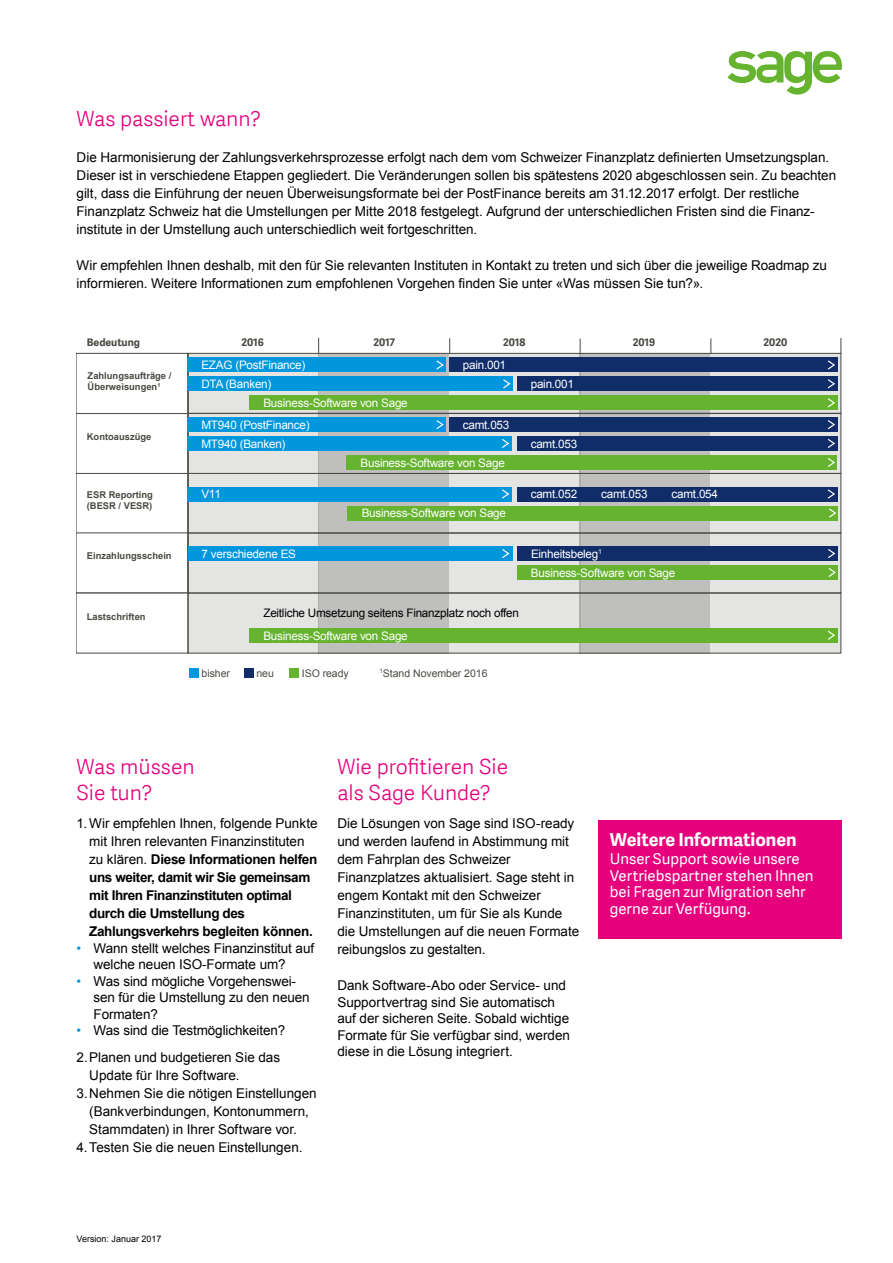
<style>
.page{position:relative;width:893px;height:1263px;background:#fff}
.page>*{position:absolute;margin:0;border:0;box-sizing:border-box;transform-origin:0 0}
.t1{font:21px/26.2px "Adelle Sans SAGE Lt";color:#e6007c}
.t2{font:700 18px "Adelle Sans SAGE";color:#fff}
.t3{font:15px/16.5px "Adelle Sans SAGE";letter-spacing:-.005em;color:#fff}
.t4{font:13.5px/18px "Arial";color:#000}
.t5{font:700 13.5px/18px "Arial";letter-spacing:-.03em;color:#000}
.t6{font:11.7px/19px "Arial";letter-spacing:-.02em;color:#fff}
.t7{font:11.7px "Arial";letter-spacing:-.02em;color:#000}
.t8{font:10.5px "Arial";letter-spacing:-.005em;color:#484b42}
.t9{font:700 10.5px "Adelle Sans SAGE";letter-spacing:-.005em;color:#484b42}
.t10{font:700 9.3px/11.2px "Arial";color:#484b42}
.t11{font:9px "Arial";color:#000}
.s1{font-weight:400}
.s2{color:#0097dd}
</style>
<div class="page">
<svg style="left:727px;top:51px;width:115px;height:44px"></svg>
<div style="left:710px;top:353px;width:131px;height:300px;background:#e4e4e3"></div>
<div style="left:449px;top:353px;width:131px;height:300px;background:#e4e4e3"></div>
<div style="left:579px;top:353px;width:131px;height:300px;background:#bfc0bd"></div>
<div style="left:188px;top:413px;width:653px;height:61px;border:1px solid #484b42"></div>
<div style="left:188px;top:532px;width:653px;height:61px;border:1px solid #484b42"></div>
<div style="left:188px;top:353px;width:653px;height:61px;border:1px solid #484b42"></div>
<div style="left:188px;top:354px;width:131px;height:299px;background:#e4e4e3"></div>
<div style="left:319px;top:353px;width:130px;height:298px;background:#bfc0bd"></div>
<div style="left:187px;top:357px;width:259px;height:15px;background:#0097dd"></div>
<svg style="left:436px;top:360px;width:8px;height:10px"></svg>
<svg style="left:318px;top:338px;width:1px;height:15px"></svg>
<svg style="left:449px;top:338px;width:1px;height:15px"></svg>
<svg style="left:580px;top:339px;width:1px;height:15px"></svg>
<svg style="left:711px;top:338px;width:1px;height:15px"></svg>
<svg style="left:841px;top:338px;width:1px;height:15px"></svg>
<div style="left:187px;top:376px;width:325px;height:15px;background:#0097dd"></div>
<svg style="left:503px;top:379px;width:8px;height:10px"></svg>
<div style="left:249px;top:395px;width:589px;height:15px;background:#65b32e"></div>
<svg style="left:827px;top:398px;width:8px;height:10px"></svg>
<div style="left:449px;top:357px;width:389px;height:15px;background:#102d69"></div>
<svg style="left:827px;top:360px;width:8px;height:10px"></svg>
<div style="left:517px;top:376px;width:321px;height:15px;background:#102d69"></div>
<svg style="left:827px;top:379px;width:8px;height:10px"></svg>
<div style="left:187px;top:417px;width:259px;height:15px;background:#0097dd"></div>
<svg style="left:436px;top:420px;width:8px;height:10px"></svg>
<div style="left:187px;top:436px;width:325px;height:15px;background:#0097dd"></div>
<svg style="left:502px;top:439px;width:8px;height:9px"></svg>
<div style="left:347px;top:455px;width:490px;height:15px;background:#65b32e"></div>
<svg style="left:827px;top:458px;width:8px;height:9px"></svg>
<div style="left:449px;top:417px;width:389px;height:15px;background:#102d69"></div>
<svg style="left:827px;top:420px;width:8px;height:10px"></svg>
<div style="left:517px;top:436px;width:321px;height:15px;background:#102d69"></div>
<svg style="left:827px;top:439px;width:8px;height:9px"></svg>
<div style="left:187px;top:486px;width:325px;height:15px;background:#0097dd"></div>
<svg style="left:502px;top:489px;width:7px;height:10px"></svg>
<div style="left:348px;top:506px;width:490px;height:14px;background:#65b32e"></div>
<svg style="left:829px;top:508px;width:7px;height:10px"></svg>
<div style="left:517px;top:486px;width:321px;height:15px;background:#102d69"></div>
<svg style="left:827px;top:489px;width:8px;height:10px"></svg>
<div style="left:188px;top:546px;width:324px;height:15px;background:#0097dd"></div>
<svg style="left:502px;top:549px;width:8px;height:9px"></svg>
<div style="left:517px;top:546px;width:321px;height:15px;background:#102d69"></div>
<svg style="left:828px;top:549px;width:8px;height:9px"></svg>
<div style="left:189px;top:668px;width:10px;height:10px;background:#0097dd"></div>
<div style="left:244px;top:668px;width:10px;height:10px;background:#102d69"></div>
<div style="left:289px;top:668px;width:10px;height:10px;background:#65b32e"></div>
<div style="left:517px;top:565px;width:321px;height:15px;background:#65b32e"></div>
<svg style="left:828px;top:568px;width:8px;height:9px"></svg>
<svg style="left:77px;top:353px;width:112px;height:300px"></svg>
<div style="left:188px;top:593px;width:653px;height:60px;border:1px solid #484b42"></div>
<div style="left:249px;top:628px;width:589px;height:15px;background:#65b32e"></div>
<svg style="left:827px;top:630px;width:8px;height:10px"></svg>
<div style="left:598px;top:820px;width:244px;height:119px;background:#e6007c"></div>
<h1 class="t1" style="left:77px;top:105px;width:186px">Was passiert wann?</h1>
<p class="t4" style="left:77px;top:148px;width:761px">Die Harmonisierung der Zahlungsverkehrsprozesse erfolgt nach dem vom Schweizer Finanzplatz definierten Umsetzungsplan.<br>Dieser ist in verschiedene Etappen gegliedert. Die Veränderungen sollen bis spätestens 2020 abgeschlossen sein. Zu beachten gilt, dass die Einführung der neuen Überweisungsformate bei der PostFinance bereits am 31.12.2017 erfolgt. Der restliche Finanzplatz Schweiz hat die Umstellungen per Mitte 2018 festgelegt. Aufgrund der unterschiedlichen Fristen sind die Finanz&shy;institute in der Umstellung auch unterschiedlich weit fortgeschritten.</p>
<p class="t4" style="left:77px;top:256px;width:752px">Wir empfehlen Ihnen deshalb, mit den für Sie relevanten Instituten in Kontakt zu treten und sich über die jeweilige Roadmap zu informieren. Weitere Informationen zum empfohlenen Vorgehen finden Sie unter «Was müssen Sie tun?».</p>
<p class="t9" style="left:87px;top:334px;width:55px">Bedeutung</p>
<p class="t9" style="left:241px;top:335px;width:24px">2016</p>
<p class="t9" style="left:373px;top:334px;width:23px">2017</p>
<p class="t9" style="left:503px;top:335px;width:24px">2018</p>
<p class="t10" style="left:88px;top:370px;width:85px">Zahlungsaufträge /<br>Überweisungen<sup>1</sup></p>
<p class="t6" style="left:201px;top:356px;width:105px">EZAG (PostFinance)</p>
<p class="t6" style="left:463px;top:356px;width:45px">pain.001</p>
<p class="t6" style="left:263px;top:375px;width:146px;text-indent:-62px">DTA (Banken)<br>Business-Software von Sage</p>
<p class="t6" style="left:531px;top:375px;width:45px">pain.001</p>
<p class="t10" style="left:87px;top:431px;width:66px">Kontoauszüge</p>
<p class="t6" style="left:201px;top:416px;width:110px">MT940 (PostFinance)<br>MT940 (Banken)</p>
<p class="t6" style="left:463px;top:415px;width:48px">camt.053</p>
<p class="t6" style="left:361px;top:453px;width:146px">Business-Software von Sage</p>
<p class="t6" style="left:531px;top:434px;width:48px">camt.053</p>
<p class="t9" style="left:633px;top:335px;width:24px">2019</p>
<p class="t9" style="left:764px;top:335px;width:25px">2020</p>
<p class="t10" style="left:87px;top:489px;width:68px">ESR Reporting (BESR / VESR)</p>
<p class="t6" style="left:201px;top:485px;width:21px">V11</p>
<p class="t6" style="left:362px;top:504px;width:146px">Business-Software von Sage</p>
<p class="t6" style="left:531px;top:485px;width:48px">camt.052</p>
<p class="t6" style="left:601px;top:485px;width:48px">camt.053</p>
<p class="t6" style="left:672px;top:485px;width:48px">camt.054</p>
<p class="t10" style="left:87px;top:551px;width:86px">Einzahlungsschein</p>
<p class="t6" style="left:202px;top:544px;width:96px">7 verschiedene ES</p>
<p class="t6" style="left:531px;top:544px;width:73px">Einheitsbeleg<sup>1</sup></p>
<p class="t6" style="left:531px;top:563px;width:146px">Business-Software von Sage</p>
<p class="t10" style="left:87px;top:611px;width:60px">Lastschriften</p>
<p class="t7" style="left:263px;top:606px;width:257px">Zeitliche Umsetzung seitens Finanzplatz noch offen</p>
<p class="t6" style="left:263px;top:626px;width:146px">Business-Software von Sage</p>
<p class="t8" style="left:202px;top:667px;width:30px">bisher</p>
<p class="t8" style="left:256px;top:667px;width:19px">neu</p>
<p class="t8" style="left:302px;top:667px;width:49px">ISO ready</p>
<p class="t8" style="left:380px;top:666px;width:109px"><sup>1</sup>Stand November 2016</p>
<h1 class="t1" style="left:77px;top:753px;width:120px">Was müssen<br>Sie tun?</h1>
<p class="t5" style="left:89px;top:815px;width:230px;text-indent:-13px"><span class="s1">1. Wir empfehlen Ihnen, folgende Punkte mit Ihren relevanten Finanzinstituten zu klären.</span> Diese Informationen helfen uns weiter, damit wir Sie gemeinsam mit Ihren Finanzinstituten optimal durch die Umstellung des Zahlungsverkehrs begleiten können.</p>
<p class="t4" style="left:94px;top:940px;width:222px;line-height:16.5px;text-indent:-17px"><span class="s2">•</span> Wann stellt welches Finanzinstitut auf welche neuen ISO-Formate um?</p>
<p class="t4" style="left:94px;top:973px;width:218px;line-height:16.5px;text-indent:-17px"><span class="s2">•</span> Was sind mögliche Vorgehenswei&shy;sen für die Umstellung zu den neuen<br>Formaten?</p>
<p class="t4" style="left:77px;top:1017px;width:210px;line-height:27px"><span class="s2">•</span> Was sind die Testmöglichkeiten?<br>2.Planen und budgetieren Sie das</p>
<p class="t4" style="left:89px;top:1066px;width:152px">Update für Ihre Software.</p>
<p class="t4" style="left:77px;top:1084px;width:242px">3.Nehmen Sie die nötigen Einstellungen</p>
<p class="t4" style="left:89px;top:1102px;width:221px">(Bankverbindungen, Kontonummern,</p>
<p class="t4" style="left:89px;top:1120px;width:209px">Stammdaten) in Ihrer Software vor.</p>
<p class="t4" style="left:77px;top:1138px;width:227px">4.Testen Sie die neuen Einstellungen.</p>
<h1 class="t1" style="left:337px;top:753px;width:172px">Wie profitieren Sie als Sage Kunde?</h1>
<p class="t4" style="left:337px;top:814px;width:243px">Die Lösungen von Sage sind ISO-ready und werden laufend in Abstimmung mit dem Fahrplan des Schweizer Finanzplatzes aktualisiert. Sage steht in engem Kontakt mit den Schweizer Finanzinstituten, um für Sie als Kunde die Umstellungen auf die neuen Formate reibungslos zu gestalten.</p>
<p class="t4" style="left:337px;top:977px;width:234px;line-height:16.5px">Dank Software-Abo oder Service- und Supportvertrag sind Sie automatisch auf der sicheren Seite. Sobald wichtige Formate für Sie verfügbar sind, werden diese in die Lösung integriert.</p>
<h2 class="t2" style="left:610px;top:826px;width:188px">Weitere Informationen</h2>
<p class="t3" style="left:610px;top:850px;width:205px">Unser Support sowie unsere<br>Vertriebspartner stehen Ihnen bei Fragen zur Migration sehr gerne zur Verfügung.</p>
<p class="t11" style="left:77px;top:1232px;width:87px">Version: Januar 2017</p>
</div>
